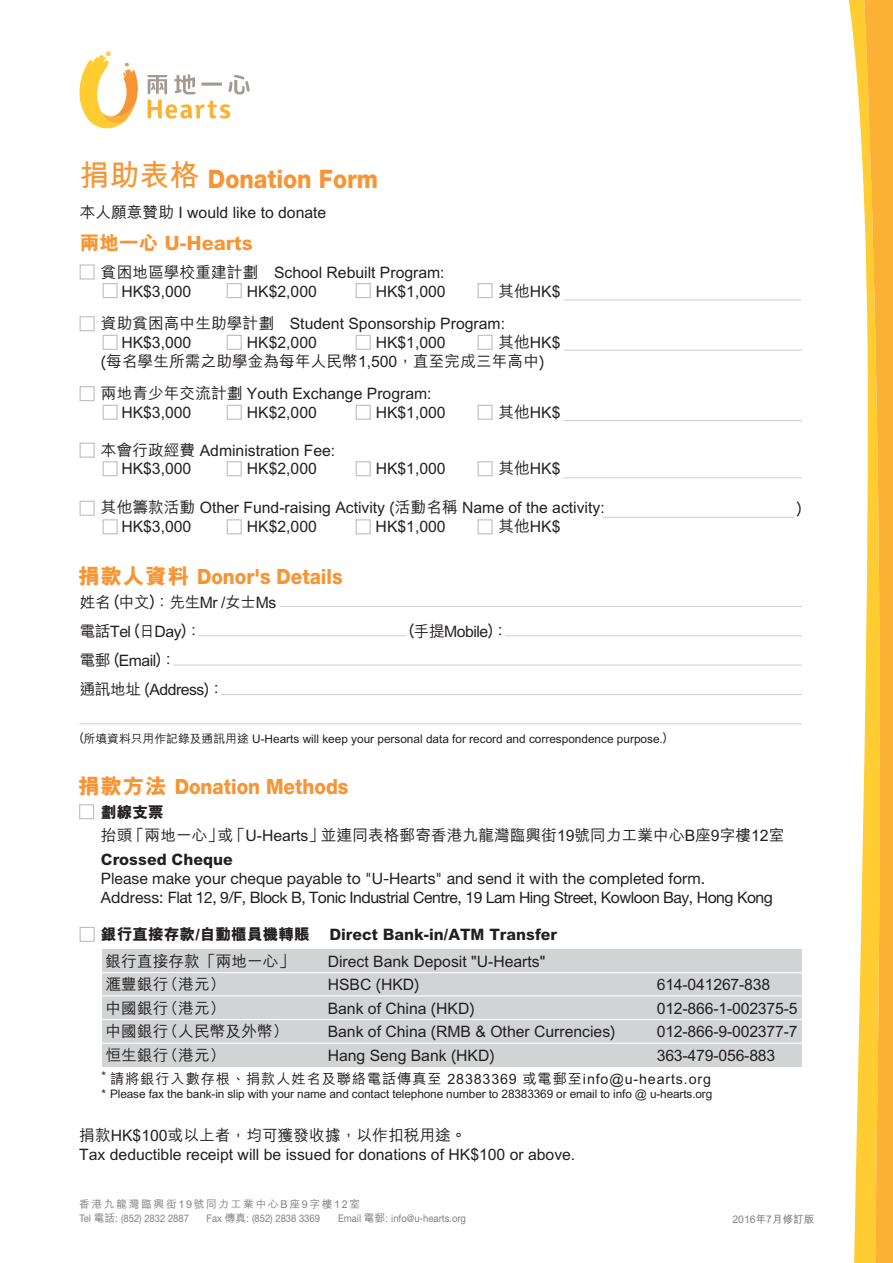
<style>
.page{position:relative;width:893px;height:1263px;background:#fff}
.page>*{position:absolute;margin:0;border:0;box-sizing:border-box;transform-origin:0 0}
.t1{font:800 25.5px "Helvetica Neue LT Std";color:#f79433;scale:.9 1}
.t2{font:800 21px "Helvetica Neue LT Std";color:#f79433;scale:.9 1}
.t3{font:800 19.65px "M Hei HK";color:#f79433}
.t4{font:500 15.75px/18.9px "M Hei HK";color:#231f20}
.t5{font:15.75px/18.9px "Helvetica Neue LT Std";color:#231f20}
.t6{font:500 15.75px/29.1px "M Hei HK";letter-spacing:-.03em;color:#231f20}
.t7{font:800 15.75px "M Hei HK";color:#231f20}
.t8{font:500 14.25px "M Hei HK";letter-spacing:.06em;color:#231f20}
.t9{font:500 11.85px "M Hei HK";letter-spacing:-.01em;color:#231f20}
.t10{font:500 10.8px "M Hei HK";letter-spacing:.155em;color:#808285}
.t11{font:10.5px "Helvetica Neue LT Std";color:#808285;scale:.9 1}
.t12{font:700 10.5px "M Hei HK";color:#808285}
.s1{font-family:"M Hei HK";font-weight:700;font-size:30px}
.s2{font-family:"M Hei HK";font-size:21.6px}
.s3{font-family:"M Hei HK";font-weight:500;font-size:10.8px}
</style>
<div class="page">
<div style="left:102px;top:949px;width:699px;height:117px;background:#d1d3d4"></div>
<div style="left:79px;top:804px;width:15px;height:15px;border:1px solid #bcbec0"></div>
<div style="left:80px;top:927px;width:15px;height:15px;border:1px solid #bcbec0"></div>
<hr style="left:280px;top:606px;width:521px;height:1px;background:#d1d3d4">
<hr style="left:199px;top:635px;width:206px;height:1px;background:#d1d3d4">
<hr style="left:505px;top:635px;width:296px;height:1px;background:#d1d3d4">
<hr style="left:173px;top:665px;width:628px;height:1px;background:#d1d3d4">
<hr style="left:221px;top:694px;width:580px;height:1px;background:#d1d3d4">
<hr style="left:80px;top:723px;width:721px;height:1px;background:#d1d3d4">
<hr style="left:80px;top:972px;width:733px;height:1px;background:#fff">
<hr style="left:80px;top:995px;width:733px;height:1px;background:#fff">
<hr style="left:80px;top:1019px;width:733px;height:1px;background:#fff">
<hr style="left:80px;top:1043px;width:733px;height:1px;background:#fff">
<div style="left:103px;top:283px;width:15px;height:15px;border:1px solid #bcbec0"></div>
<div style="left:80px;top:264px;width:15px;height:16px;border:1px solid #bcbec0"></div>
<div style="left:227px;top:283px;width:15px;height:15px;border:1px solid #bcbec0"></div>
<div style="left:355px;top:283px;width:16px;height:15px;border:1px solid #bcbec0"></div>
<div style="left:477px;top:283px;width:15px;height:15px;border:1px solid #bcbec0"></div>
<hr style="left:564px;top:299px;width:237px;height:1px;background:#d1d3d4">
<hr style="left:564px;top:350px;width:237px;height:1px;background:#d1d3d4">
<hr style="left:564px;top:420px;width:237px;height:1px;background:#d1d3d4">
<hr style="left:564px;top:477px;width:237px;height:1px;background:#d1d3d4">
<hr style="left:603px;top:517px;width:190px;height:1px;background:#d1d3d4">
<div style="left:103px;top:405px;width:15px;height:15px;border:1px solid #bcbec0"></div>
<div style="left:80px;top:386px;width:15px;height:15px;border:1px solid #bcbec0"></div>
<div style="left:227px;top:405px;width:15px;height:15px;border:1px solid #bcbec0"></div>
<div style="left:355px;top:405px;width:16px;height:15px;border:1px solid #bcbec0"></div>
<div style="left:477px;top:405px;width:15px;height:15px;border:1px solid #bcbec0"></div>
<div style="left:103px;top:461px;width:15px;height:15px;border:1px solid #bcbec0"></div>
<div style="left:80px;top:443px;width:15px;height:15px;border:1px solid #bcbec0"></div>
<div style="left:227px;top:461px;width:15px;height:15px;border:1px solid #bcbec0"></div>
<div style="left:355px;top:461px;width:16px;height:15px;border:1px solid #bcbec0"></div>
<div style="left:477px;top:461px;width:15px;height:15px;border:1px solid #bcbec0"></div>
<div style="left:103px;top:519px;width:15px;height:15px;border:1px solid #bcbec0"></div>
<div style="left:80px;top:501px;width:15px;height:15px;border:1px solid #bcbec0"></div>
<div style="left:227px;top:519px;width:15px;height:15px;border:1px solid #bcbec0"></div>
<div style="left:355px;top:519px;width:16px;height:15px;border:1px solid #bcbec0"></div>
<div style="left:477px;top:519px;width:15px;height:15px;border:1px solid #bcbec0"></div>
<div style="left:103px;top:335px;width:15px;height:15px;border:1px solid #bcbec0"></div>
<div style="left:80px;top:316px;width:15px;height:15px;border:1px solid #bcbec0"></div>
<div style="left:227px;top:335px;width:15px;height:15px;border:1px solid #bcbec0"></div>
<div style="left:355px;top:335px;width:16px;height:15px;border:1px solid #bcbec0"></div>
<div style="left:477px;top:335px;width:15px;height:15px;border:1px solid #bcbec0"></div>
<svg style="left:856px;top:0;width:36px;height:1263px"></svg>
<svg style="left:147px;top:74px;width:103px;height:45px"></svg>
<svg style="left:80px;top:51px;width:58px;height:77px"></svg>
<h1 class="t1" style="left:80px;top:164px;width:333px"><span class="s1">捐助表格</span> Donation Form</h1>
<p class="t4" style="left:80px;top:201px;width:248px">本人願意贊助 I would like to donate</p>
<p class="t3" style="left:80px;top:233px;width:175px">兩地一心 U-Hearts</p>
<p class="t4" style="left:121px;top:261px;width:325px;text-indent:-20px">貧困地區學校重建計劃 School Rebuilt Program:<br>HK$3,000</p>
<p class="t4" style="left:101px;top:273px;width:461px;line-height:32.4px;text-indent:397px">其他HK$資助貧困高中生助學計劃 Student Sponsorship Program:</p>
<p class="t4" style="left:121px;top:331px;width:71px">HK$3,000</p>
<p class="t4" style="left:247px;top:331px;width:71px">HK$2,000</p>
<p class="t4" style="left:375px;top:331px;width:71px">HK$1,000</p>
<p class="t4" style="left:247px;top:280px;width:71px">HK$2,000</p>
<p class="t4" style="left:375px;top:280px;width:71px">HK$1,000</p>
<p class="t4" style="left:101px;top:331px;width:461px;line-height:19.5px;text-indent:397px">其他HK$ (每名學生所需之助學金為每年人民幣1,500，直至完成三年高中)</p>
<p class="t4" style="left:121px;top:382px;width:312px;text-indent:-20px">兩地青少年交流計劃 Youth Exchange Program:<br>HK$3,000</p>
<p class="t4" style="left:247px;top:401px;width:71px">HK$2,000</p>
<p class="t4" style="left:375px;top:401px;width:71px">HK$1,000</p>
<p class="t4" style="left:498px;top:401px;width:64px">其他HK$</p>
<p class="t4" style="left:121px;top:439px;width:215px;text-indent:-20px">本會行政經費 Administration Fee:<br>HK$3,000</p>
<p class="t4" style="left:247px;top:458px;width:71px">HK$2,000</p>
<p class="t4" style="left:375px;top:458px;width:71px">HK$1,000</p>
<p class="t4" style="left:498px;top:458px;width:64px">其他HK$</p>
<p class="t4" style="left:101px;top:497px;width:505px">其他籌款活動 Other Fund-raising Activity (活動名稱 Name of the activity:</p>
<p class="t4" style="left:796px;top:497px;width:7px">)</p>
<p class="t4" style="left:121px;top:516px;width:71px">HK$3,000</p>
<p class="t4" style="left:247px;top:516px;width:71px">HK$2,000</p>
<p class="t4" style="left:375px;top:516px;width:71px">HK$1,000</p>
<p class="t4" style="left:498px;top:516px;width:64px">其他HK$</p>
<h2 class="t2" style="left:78px;top:564px;width:295px"><span class="s2">捐款人資料</span> Donor's Details</h2>
<p class="t6" style="left:80px;top:586px;width:198px">姓名 (中文)：先生Mr /女士Ms電話Tel (日Day)：</p>
<p class="t6" style="left:409px;top:615px;width:101px">(手提Mobile)：</p>
<p class="t6" style="left:80px;top:644px;width:146px">電郵 (Email)：<br>通訊地址 (Address)：</p>
<p class="t9" style="left:80px;top:730px;width:588px">(所填資料只用作記錄及通訊用途 U-Hearts will keep your personal data for record and correspondence purpose.)</p>
<h2 class="t2" style="left:78px;top:774px;width:302px"><span class="s2">捐款方法</span> Donation Methods</h2>
<p class="t7" style="left:101px;top:804px;width:64px">劃線支票</p>
<p class="t4" style="left:101px;top:824px;width:685px">抬頭「兩地一心」或「U-Hearts」並連同表格郵寄香港九龍灣臨興街19號同力工業中心B座9字樓12室</p>
<p class="t7" style="left:101px;top:851px;width:133px">Crossed Cheque</p>
<p class="t5" style="left:101px;top:868px;width:673px">Please make your cheque payable to "U-Hearts" and send it with the completed form.<br>Address: Flat 12, 9/F, Block B, Tonic Industrial Centre, 19 Lam Hing Street, Kowloon Bay, Hong Kong</p>
<p class="t7" style="left:101px;top:927px;width:457px">銀行直接存款/自動櫃員機轉賬 Direct Bank-in/ATM Transfer</p>
<p class="t4" style="left:106px;top:951px;width:190px">銀行直接存款「兩地一心」</p>
<p class="t4" style="left:328px;top:951px;width:219px">Direct Bank Deposit "U-Hearts"</p>
<p class="t4" style="left:106px;top:974px;width:121px">滙豐銀行（港元）</p>
<p class="t4" style="left:328px;top:974px;width:93px">HSBC (HKD)</p>
<p class="t4" style="left:656px;top:974px;width:115px">614-041267-838</p>
<p class="t4" style="left:106px;top:997px;width:121px">中國銀行（港元）</p>
<p class="t4" style="left:328px;top:997px;width:148px">Bank of China (HKD)</p>
<p class="t4" style="left:656px;top:997px;width:142px">012-866-1-002375-5</p>
<p class="t4" style="left:106px;top:1021px;width:184px">中國銀行（人民幣及外幣）</p>
<p class="t4" style="left:328px;top:1021px;width:289px">Bank of China (RMB &amp; Other Currencies)</p>
<p class="t4" style="left:656px;top:1021px;width:142px">012-866-9-002377-7</p>
<p class="t4" style="left:106px;top:1044px;width:121px">恒生銀行（港元）</p>
<p class="t4" style="left:327px;top:1044px;width:168px">Hang Seng Bank (HKD)</p>
<p class="t4" style="left:656px;top:1044px;width:120px">363-479-056-883</p>
<p class="t8" style="left:102px;top:1068px;width:611px"><sup>*</sup> 請將銀行入數存根、捐款人姓名及聯絡電話傳真至 28383369 或電郵至info@u-hearts.org</p>
<p class="t9" style="left:102px;top:1085px;width:612px">* Please fax the bank-in slip with your name and contact telephone number to 28383369 or email to info @ u-hearts.org</p>
<p class="t4" style="left:79px;top:1125px;width:497px">捐款HK$100或以上者，均可獲發收據，以作扣稅用途。<br>Tax deductible receipt will be issued for donations of HK$100 or above.</p>
<p class="t10" style="left:79px;top:1196px;width:282px">香港九龍灣臨興街19號同力工業中心B座9字樓12室</p>
<p class="t11" style="left:79px;top:1212px;width:123px">Tel <span class="s3">電話:</span> (852) 2832 2887</p>
<p class="t11" style="left:207px;top:1212px;width:127px">Fax <span class="s3">傳真:</span> (852) 2838 3369</p>
<p class="t11" style="left:338px;top:1212px;width:144px">Email <span class="s3">電郵:</span> info@u-hearts.org</p>
<p class="t12" style="left:732px;top:1211px;width:83px">2016年7月修訂版</p>
</div>
